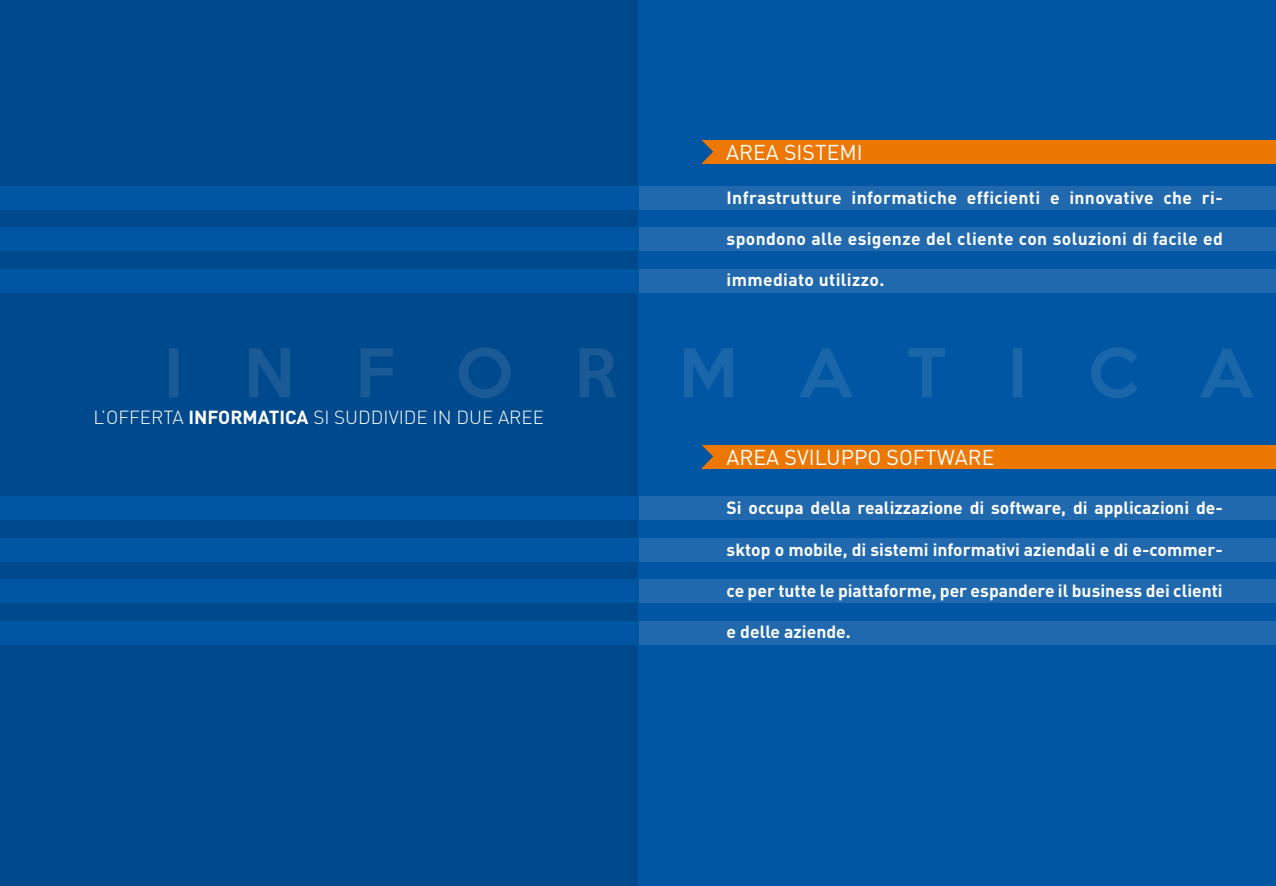
<style>
.page{position:relative;width:1276px;height:886px;background:#fff}
.page>*{position:absolute;margin:0;border:0;box-sizing:border-box;transform-origin:0 0}
.t1{font:21.25px "DIN";color:#fff}
.t2{font:300 18.75px "DIN";color:#fff}
.t3{font:700 17.5px "DIN";color:#fff}
.t4{font:700 17.5px "DIN";letter-spacing:.02em;color:#fff}
.s1{font-weight:700}
</style>
<div class="page">
<div style="left:0;top:0;width:638px;height:886px;background:#00498c"></div>
<div style="left:638px;top:0;width:638px;height:886px;background:#0056a2"></div>
<div style="left:638px;top:538px;width:638px;height:24px;background:#2169ae"></div>
<div style="left:638px;top:579px;width:638px;height:24px;background:#2169ae"></div>
<div style="left:638px;top:496px;width:638px;height:24px;background:#2169ae"></div>
<div style="left:638px;top:621px;width:638px;height:24px;background:#2169ae"></div>
<div style="left:701px;top:445px;width:575px;height:24px;background:#ed7703"></div>
<svg style="left:701px;top:445px;width:12px;height:24px"></svg>
<div style="left:0;top:538px;width:638px;height:24px;background:#0056a2"></div>
<div style="left:0;top:579px;width:638px;height:24px;background:#0056a2"></div>
<div style="left:0;top:496px;width:638px;height:24px;background:#0056a2"></div>
<div style="left:0;top:621px;width:638px;height:24px;background:#0056a2"></div>
<div style="left:638px;top:227px;width:638px;height:24px;background:#2169ae"></div>
<div style="left:638px;top:269px;width:638px;height:24px;background:#2169ae"></div>
<div style="left:638px;top:186px;width:638px;height:24px;background:#2169ae"></div>
<div style="left:701px;top:140px;width:575px;height:24px;background:#ed7703"></div>
<svg style="left:701px;top:140px;width:12px;height:24px"></svg>
<div style="left:0;top:227px;width:638px;height:24px;background:#0056a2"></div>
<div style="left:0;top:269px;width:638px;height:24px;background:#0056a2"></div>
<div style="left:0;top:186px;width:638px;height:24px;background:#0056a2"></div>
<svg style="left:169px;top:347px;width:1084px;height:51px"></svg>
<p class="t2" style="left:93px;top:406px;width:452px">L’OFFERTA <span class="s1">informatica</span> SI SUDDIVIDE IN DUE AREE</p>
<p class="t1" style="left:726px;top:139px;width:138px">AREA SISTEMI</p>
<p class="t4" style="left:726px;top:186px;width:498px">I nfrastrutture informatiche efficienti e innovative che ri-</p>
<p class="t4" style="left:726px;top:227px;width:498px">spondono alle esigenze del cliente con soluzioni di facile ed</p>
<p class="t4" style="left:726px;top:268px;width:159px">immediato utilizzo.</p>
<p class="t1" style="left:726px;top:444px;width:269px">AREA SVILUPPO SOFTWARE</p>
<p class="t3" style="left:726px;top:497px;width:498px">Si occupa della realizzazione di software, di applicazioni de-</p>
<p class="t3" style="left:726px;top:538px;width:498px">sktop o mobile, di sistemi informativi aziendali e di e-commer-</p>
<p class="t3" style="left:726px;top:579px;width:498px">ce per tutte le piattaforme, per espandere il business dei clienti</p>
<p class="t3" style="left:726px;top:620px;width:126px">e delle aziende.</p>
</div>
